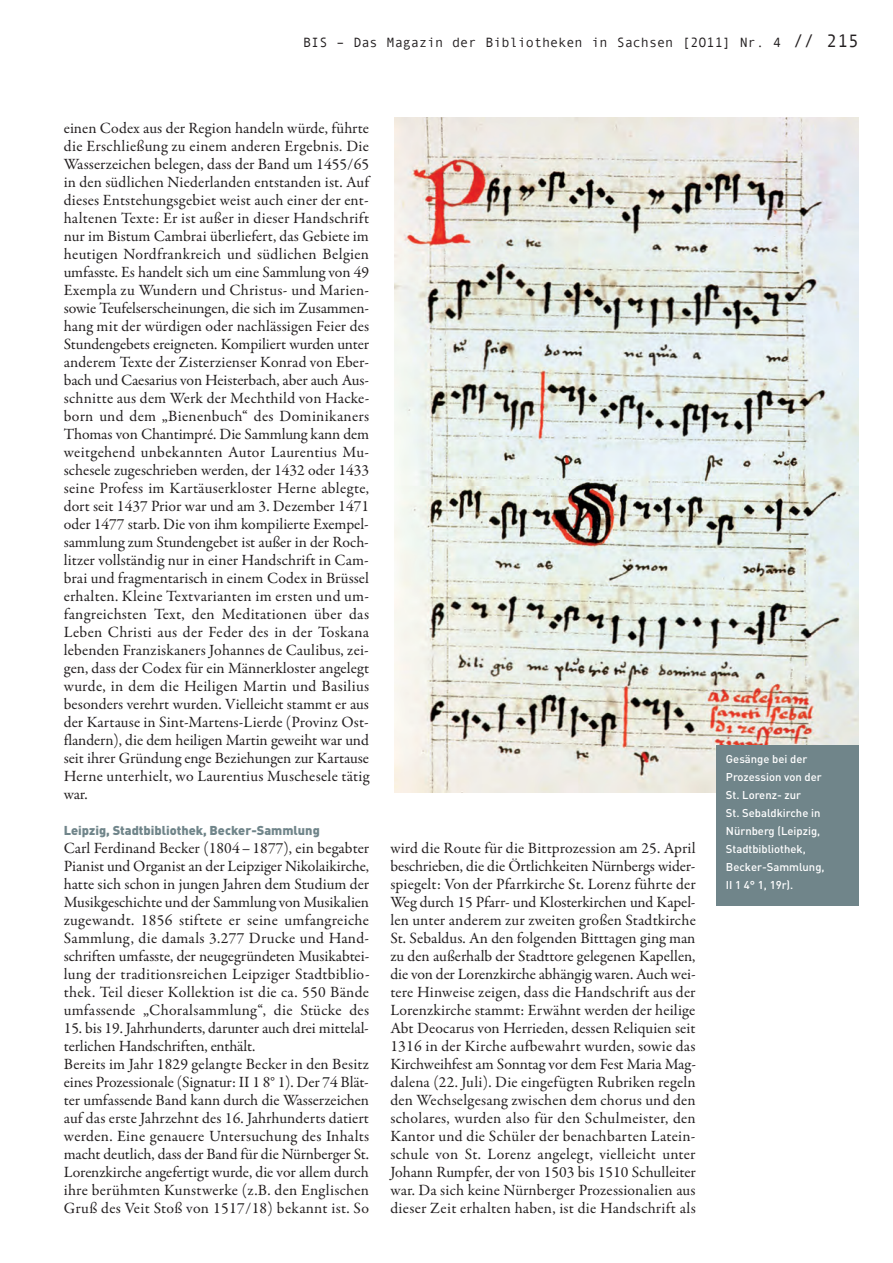
<style>
.page{position:relative;width:893px;height:1263px;background:#fff}
.page>*{position:absolute;margin:0;border:0;box-sizing:border-box;transform-origin:0 0}
.t1{font:15.75px/18px "Garamond Premr Pro";letter-spacing:.005em;color:#231f20;text-align:justify}
.t2{font:13.5px "Andale Mono";color:#231f20}
.t3{font:900 12.75px "DIN";color:#70858a}
.t4{font:500 11.25px/18px "DIN";color:#fff}
.s1{font-size:18px}
</style>
<div class="page">
<img style="left:394px;top:117px;width:465px;height:675px">
<div style="left:717px;top:745px;width:142px;height:161px;background:#70858a"></div>
<p class="t2" style="left:303px;top:34px;width:557px">BIS – Das Magazin der Bibliotheken in Sachsen [2O11] Nr. 4 <span class="s1">// 215</span></p>
<p class="t1" style="left:64px;top:120px;width:307px">einen Codex aus der Region handeln würde, führte die Erschließung zu einem anderen Ergebnis. Die Wasserzeichen belegen, dass der Band um 1455/65 in den südlichen Niederlanden entstanden ist. Auf dieses Entstehungsgebiet weist auch einer der ent&shy;haltenen Texte: Er ist außer in dieser Handschrift nur im Bistum Cambrai überliefert, das Gebiete im heutigen Nordfrankreich und südlichen Belgien umfasste. Es handelt sich um eine Sammlung von 49<br>Exempla zu Wundern und Christus- und Marien&shy;sowie Teufelserscheinungen, die sich im Zusammen&shy;hang mit der würdigen oder nachlässigen Feier des Stundengebets ereigneten. Kompiliert wurden unter anderem Texte der Zisterzienser Konrad von Eber&shy;bach und Caesarius von Heisterbach, aber auch Aus&shy;schnitte aus dem Werk der Mechthild von Hacke&shy;born und dem „Bienenbuch“ des Dominikaners Thomas von Chantimpré. Die Sammlung kann dem weitgehend unbekannten Autor Laurentius Mu - schesele zugeschrieben werden, der 1432 oder 1433 seine Profess im Kartäuserkloster Herne ablegte, dort seit 1437 Prior war und am 3. Dezember 1471 oder 1477 starb. Die von ihm kompilierte Exempel&shy;sammlung zum Stundengebet ist außer in der Roch&shy;litzer vollständig nur in einer Handschrift in Cam&shy;brai und fragmentarisch in einem Codex in Brüssel erhalten. Kleine Textvarianten im ersten und um - fangreichsten Text, den Meditationen über das Leben Christi aus der Feder des in der Toskana lebenden Franziskaners Johannes de Caulibus, zei&shy;gen, dass der Codex für ein Männerkloster angelegt wurde, in dem die Heiligen Martin und Basilius besonders verehrt wurden. Vielleicht stammt er aus der Kartause in Sint-Martens-Lierde (Provinz Ost&shy;flandern), die dem heiligen Martin geweiht war und seit ihrer Gründung enge Beziehungen zur Kartause Herne unterhielt, wo Laurentius Muschesele tätig war.</p>
<p class="t3" style="left:64px;top:825px;width:258px">Leipzig, Stadtbibliothek, Becker-Sammlung</p>
<p class="t1" style="left:64px;top:840px;width:307px">Carl Ferdinand Becker (1804 – 1877), ein begabter Pianist und Organist an der Leipziger Nikolaikirche, hatte sich schon in jungen Jahren dem Studium der Musikgeschichte und der Sammlung von Musikalien zugewandt. 1856 stiftete er seine umfangreiche Sammlung, die damals 3.277 Drucke und Hand&shy;schriften umfasste, der neugegründeten Musikabtei&shy;lung der traditionsreichen Leipziger Stadtbiblio&shy;thek. Teil dieser Kollektion ist die ca. 550 Bände umfassende „Choralsammlung“, die Stücke des</p>
<p class="t1" style="left:64px;top:1020px;width:307px;text-align:left">15. bis 19. Jahrhunderts, darunter auch drei mittelal&shy;terlichen Handschriften, enthält.<br>Bereits im Jahr 1829 gelangte Becker in den Besitz eines Prozessionale (Signatur: II 1 8° 1). Der 74 Blät&shy;ter umfassende Band kann durch die Wasserzeichen auf das erste Jahrzehnt des 16. Jahrhunderts datiert werden. Eine genauere Untersuchung des Inhalts macht deutlich, dass der Band für die Nürnberger St.<br>Lorenzkirche angefertigt wurde, die vor allem durch ihre berühmten Kunstwerke (z.B. den Englischen Gruß des Veit Stoß von 1517/18) bekannt ist. So</p>
<p class="t1" style="left:390px;top:840px;width:307px">wird die Route für die Bittprozession am 25. April beschrieben, die die Örtlichkeiten Nürnbergs wider&shy;spiegelt: Von der Pfarrkirche St. Lorenz führte der Weg durch 15 Pfarr- und Klosterkirchen und Kapel&shy;len unter anderem zur zweiten großen Stadtkirche St. Sebaldus. An den folgenden Bitttagen ging man zu den außerhalb der Stadttore gelegenen Kapellen, die von der Lorenzkirche abhängig waren. Auch wei&shy;tere Hinweise zeigen, dass die Handschrift aus der Lorenzkirche stammt: Erwähnt werden der heilige Abt Deocarus von Herrieden, dessen Reliquien seit 1316 in der Kirche aufbewahrt wurden, sowie das Kirchweihfest am Sonntag vor dem Fest Maria Mag&shy;dalena (22. Juli). Die eingefügten Rubriken regeln den Wechselgesang zwischen dem chorus und den scholares, wurden also für den Schulmeister, den Kantor und die Schüler der benachbarten Latein&shy;schule von St. Lorenz angelegt, vielleicht unter Johann Rumpfer, der von 1503 bis 1510 Schulleiter war. Da sich keine Nürnberger Prozessionalien aus dieser Zeit erhalten haben, ist die Handschrift als</p>
<p class="t4" style="left:726px;top:751px;width:100px">Gesänge bei der<br>Prozession von der<br>St. Lorenz- zur<br>St. Sebaldkirche in<br>Nürnberg (Leipzig,<br>Stadtbibliothek,<br>Becker-Sammlung,<br>II 1 4° 1, 19r).</p>
</div>
